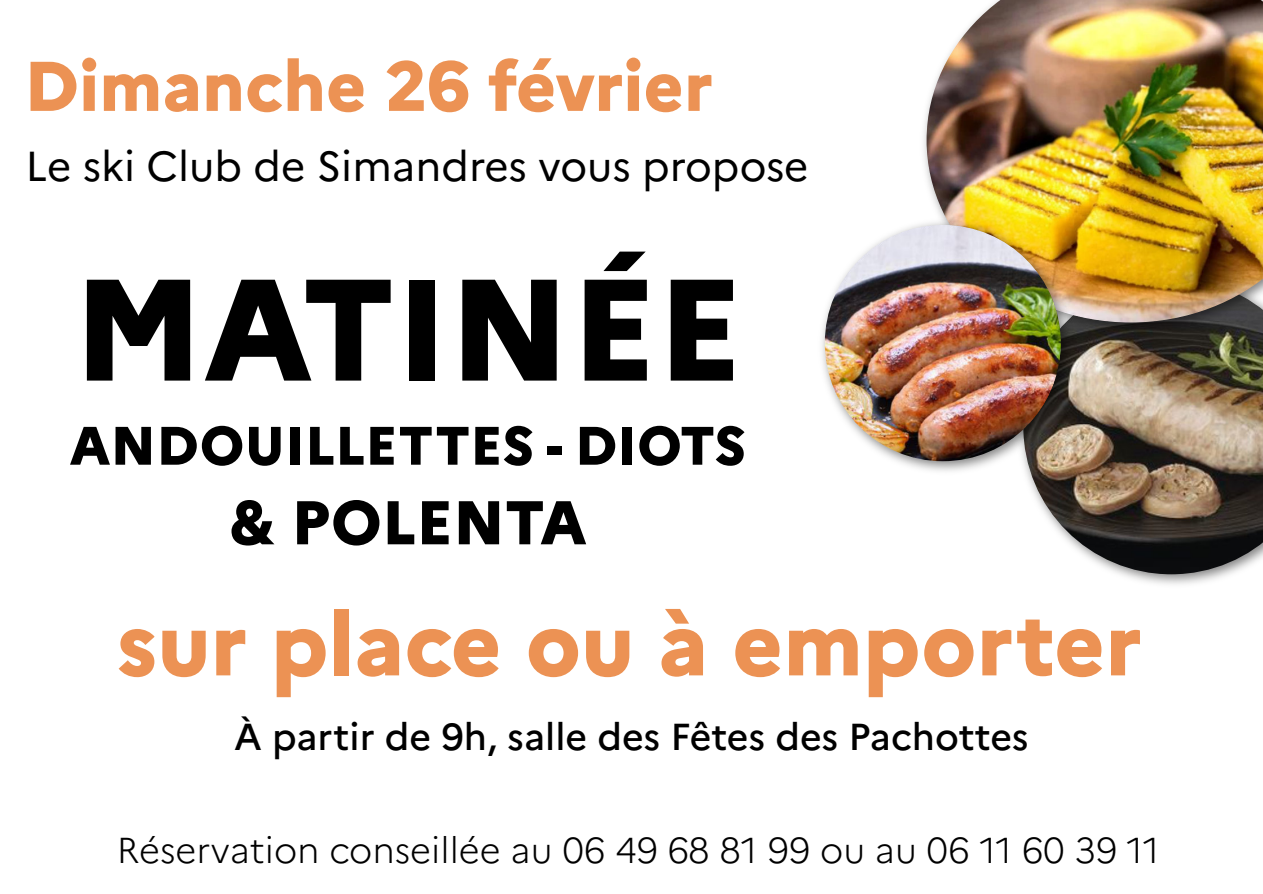
<style>
.page{position:relative;width:1263px;height:894px;background:#fff}
.page>*{position:absolute;margin:0;border:0;box-sizing:border-box;transform-origin:0 0}
.t1{font:800 144px "Marianne";color:#000}
.t2{font:800 88.5px "Marianne";color:#ec9254}
.t3{font:800 70.05px "Marianne";color:#ec9254}
.t4{font:800 61.5px "Marianne";color:#000}
.t5{font:800 54px "Marianne";color:#000}
.t6{font:41.85px "Marianne";color:#000}
.t7{font:500 37.5px "Marianne";color:#000}
.t8{font:300 36px "Marianne";color:#000}
</style>
<div class="page">
<img style="left:1024px;top:336px;width:239px;height:238px">
<img style="left:923px;top:112px;width:340px;height:224px">
<img style="left:927px;top:0;width:336px;height:322px">
<img style="left:822px;top:217px;width:253px;height:258px">
<img style="left:825px;top:225px;width:236px;height:236px;border-radius:50%">
<h3 class="t3" style="left:24px;top:58px;width:690px">Dimanche 26 février</h3>
<p class="t6" style="left:26px;top:149px;width:785px">Le ski Club de Simandres vous propose</p>
<h1 class="t1" style="left:73px;top:272px;width:671px">MATINÉE</h1>
<h3 class="t5" style="left:70px;top:424px;width:678px">ANDOUILLETTES - DIOTS</h3>
<h3 class="t4" style="left:229px;top:498px;width:359px">&amp; POLENTA</h3>
<h2 class="t2" style="left:116px;top:608px;width:1027px">sur place ou à emporter</h2>
<p class="t7" style="left:234px;top:722px;width:796px">À partir de 9h, salle des Fêtes des Pachottes</p>
<p class="t8" style="left:117px;top:835px;width:1044px">Réservation conseillée au 06 49 68 81 99 ou au 06 11 60 39 11</p>
</div>
